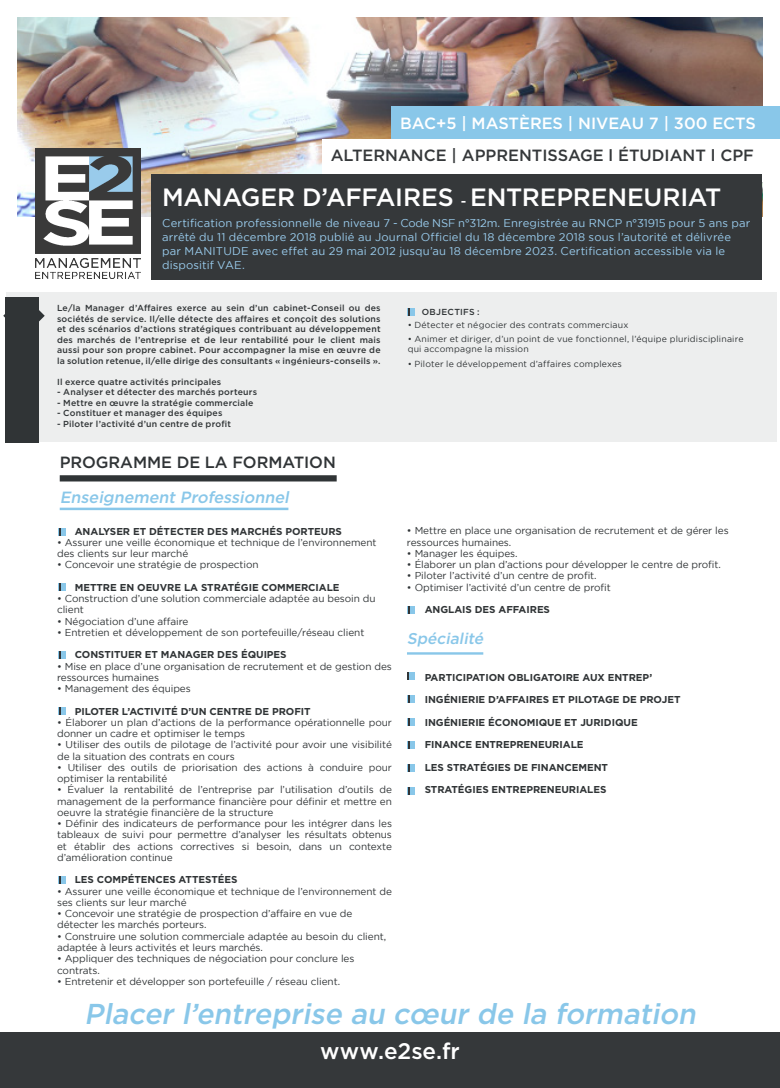
<style>
.page{position:relative;width:780px;height:1088px;background:#fff}
.page>*{position:absolute;margin:0;border:0;box-sizing:border-box;transform-origin:0 0}
.t1{font:italic 500 28.75px "Gotham";color:#89c7e9}
.t2{font:500 25px "Gotham";letter-spacing:-.01em;color:#fff}
.t3{font:500 22.5px "Gotham";color:#fff}
.t4{font:500 16.25px "Gotham";color:#35383a}
.t5{font:500 16.25px "Gotham";color:#fff}
.t6{font:italic 500 16.25px "Gotham";color:#89c7e9}
.t7{font:500 16.25px "Gotham";letter-spacing:-.005em;color:#303436}
.t8{font:italic 500 15.62px "Gotham";color:#89c7e9}
.t9{font:11.25px/13.8px "Gotham";letter-spacing:.01em;color:#99cbec}
.t10{font:10px/11.2px "Gotham";letter-spacing:-.005em;color:#303436}
.t11{font:700 10px "Gotham";letter-spacing:-.005em;color:#303436}
.t12{font:500 8.75px/10.5px "Gotham";letter-spacing:.02em;color:#303436;text-align:justify}
.t13{font:8.75px/10.5px "Gotham";letter-spacing:.02em;color:#303436}
.s1{font-size:13.75px}
</style>
<div class="page">
<div style="left:0;top:1032px;width:780px;height:56px;background:#35383a"></div>
<div style="left:6px;top:292px;width:770px;height:150px;background:#edeeee"></div>
<hr style="left:60px;top:508px;width:228px;height:2px;background:#89c7e9">
<div style="left:60px;top:475px;width:276px;height:6px;background:#303436"></div>
<div style="left:59px;top:528px;width:7px;height:8px;background:#89c7e9"></div>
<svg style="left:59px;top:528px;width:2px;height:8px"></svg>
<div style="left:59px;top:583px;width:7px;height:7px;background:#89c7e9"></div>
<svg style="left:59px;top:583px;width:2px;height:7px"></svg>
<div style="left:59px;top:651px;width:7px;height:7px;background:#89c7e9"></div>
<svg style="left:59px;top:651px;width:2px;height:7px"></svg>
<div style="left:59px;top:707px;width:7px;height:7px;background:#89c7e9"></div>
<svg style="left:59px;top:707px;width:2px;height:7px"></svg>
<div style="left:5px;top:297px;width:34px;height:145px;background:#303436"></div>
<svg style="left:3px;top:310px;width:42px;height:12px"></svg>
<svg style="left:409px;top:308px;width:6px;height:7px"></svg>
<div style="left:59px;top:876px;width:7px;height:8px;background:#89c7e9"></div>
<svg style="left:59px;top:876px;width:2px;height:8px"></svg>
<svg style="left:409px;top:606px;width:6px;height:7px"></svg>
<div style="left:407px;top:673px;width:7px;height:7px;background:#89c7e9"></div>
<svg style="left:407px;top:673px;width:2px;height:7px"></svg>
<svg style="left:409px;top:695px;width:6px;height:8px"></svg>
<hr style="left:407px;top:652px;width:76px;height:3px;background:#89c7e9">
<svg style="left:409px;top:718px;width:6px;height:8px"></svg>
<svg style="left:409px;top:741px;width:6px;height:8px"></svg>
<svg style="left:409px;top:764px;width:6px;height:8px"></svg>
<svg style="left:409px;top:787px;width:6px;height:8px"></svg>
<img style="left:18px;top:18px;width:744px;height:198px">
<div style="left:391px;top:106px;width:389px;height:52px;background:#89c7e9"></div>
<div style="left:322px;top:139px;width:458px;height:43px;background:#fff"></div>
<img style="left:35px;top:149px;width:106px;height:130px">
<div style="left:151px;top:174px;width:611px;height:105px;background:#35383a"></div>
<p class="t5" style="left:400px;top:112px;width:357px">BAC+5 | MASTÈRES | NIVEAU 7 | 300 ECTS</p>
<p class="t4" style="left:331px;top:144px;width:424px">ALTERNANCE | APPRENTISSAGE l ÉTUDIANT l CPF</p>
<p class="t2" style="left:162px;top:181px;width:560px">MANAGER D’AFFAIRES <span class="s1">-</span> ENTREPRENEURIAT</p>
<p class="t9" style="left:162px;top:216px;width:589px">Certification professionnelle de niveau 7 - Code NSF n°312m. Enregistrée au RNCP n°31915 pour 5 ans par arrêté du 11 décembre 2018 publié au Journal Officiel du 18 décembre 2018 sous l’autorité et délivrée par MANITUDE avec effet au 29 mai 2012 jusqu’au 18 décembre 2023. Certification accessible via le dispositif VAE.</p>
<p class="t12" style="left:57px;top:303px;width:325px">Le/la Manager d’Affaires exerce au sein d’un cabinet-Conseil ou des sociétés de service. Il/elle détecte des affaires et conçoit des solutions et des scénarios d’actions stratégiques contribuant au développement des marchés de l’entreprise et de leur rentabilité pour le client mais aussi pour son propre cabinet. Pour accompagner la mise en œuvre de la solution retenue, il/elle dirige des consultants « ingénieurs-conseils ».</p>
<p class="t12" style="left:57px;top:376px;width:166px">Il exerce quatre activités principales</p>
<p class="t12" style="left:57px;top:387px;width:201px">- Analyser et détecter des marchés porteurs</p>
<p class="t12" style="left:57px;top:397px;width:198px">- Mettre en œuvre la stratégie commerciale</p>
<p class="t12" style="left:57px;top:408px;width:167px">- Constituer et manager des équipes</p>
<p class="t12" style="left:57px;top:418px;width:175px">- Piloter l’activité d’un centre de profit</p>
<p class="t7" style="left:60px;top:452px;width:277px">PROGRAMME DE LA FORMATION</p>
<p class="t6" style="left:60px;top:486px;width:234px">Enseignement Professionnel</p>
<p class="t11" style="left:75px;top:525px;width:268px">ANALYSER ET DÉTECTER DES MARCHÉS PORTEURS</p>
<p class="t10" style="left:57px;top:537px;width:321px">• Assurer une veille économique et technique de l’environnement des clients sur leur marché</p>
<p class="t10" style="left:57px;top:559px;width:203px">• Concevoir une stratégie de prospection</p>
<p class="t11" style="left:75px;top:581px;width:266px">METTRE EN OEUVRE LA STRATÉGIE COMMERCIALE</p>
<p class="t10" style="left:57px;top:593px;width:320px">• Construction d’une solution commerciale adaptée au besoin du client</p>
<p class="t10" style="left:57px;top:615px;width:133px">• Négociation d’une affaire</p>
<p class="t10" style="left:57px;top:627px;width:309px">• Entretien et développement de son portefeuille/réseau client</p>
<p class="t11" style="left:75px;top:649px;width:213px">CONSTITUER ET MANAGER DES ÉQUIPES</p>
<p class="t10" style="left:57px;top:660px;width:336px">• Mise en place d’une organisation de recrutement et de gestion des ressources humaines</p>
<p class="t10" style="left:57px;top:683px;width:135px">• Management des équipes</p>
<p class="t11" style="left:75px;top:705px;width:237px">PILOTER L’ACTIVITÉ D’UN CENTRE DE PROFIT</p>
<p class="t10" style="left:57px;top:717px;width:336px">• Élaborer un plan d’actions de la performance opérationnelle pour donner un cadre et optimiser le temps</p>
<p class="t10" style="left:57px;top:739px;width:336px">• Utiliser des outils de pilotage de l’activité pour avoir une visibilité de la situation des contrats en cours</p>
<p class="t10" style="left:57px;top:762px;width:336px">• Utiliser des outils de priorisation des actions à conduire pour optimiser la rentabilité</p>
<p class="t10" style="left:57px;top:784px;width:336px;text-align:justify">• Évaluer la rentabilité de l’entreprise par l’utilisation d’outils de management de la performance financière pour définir et mettre en oeuvre la stratégie financière de la structure</p>
<p class="t10" style="left:57px;top:818px;width:336px;text-align:justify">• Définir des indicateurs de performance pour les intégrer dans les tableaux de suivi pour permettre d’analyser les résultats obtenus et établir des actions correctives si besoin, dans un contexte d’amélioration continue</p>
<p class="t11" style="left:75px;top:874px;width:164px">LES COMPÉTENCES ATTESTÉES</p>
<p class="t10" style="left:57px;top:885px;width:336px">• Assurer une veille économique et technique de l’environnement de ses clients sur leur marché</p>
<p class="t10" style="left:57px;top:908px;width:297px">• Concevoir une stratégie de prospection d’affaire en vue de détecter les marchés porteurs.</p>
<p class="t10" style="left:57px;top:930px;width:330px">• Construire une solution commerciale adaptée au besoin du client, adaptée à leurs activités et leurs marchés.</p>
<p class="t10" style="left:57px;top:953px;width:299px">• Appliquer des techniques de négociation pour conclure les contrats.</p>
<p class="t10" style="left:57px;top:975px;width:284px">• Entretenir et développer son portefeuille / réseau client.</p>
<p class="t12" style="left:422px;top:306px;width:59px">OBJECTIFS :</p>
<p class="t13" style="left:407px;top:320px;width:222px">• Détecter et négocier des contrats commerciaux</p>
<p class="t13" style="left:407px;top:333px;width:337px">• Animer et diriger, d’un point de vue fonctionnel, l’équipe pluridisciplinaire qui accompagne la mission</p>
<p class="t13" style="left:407px;top:359px;width:216px">• Piloter le développement d’affaires complexes</p>
<p class="t10" style="left:407px;top:525px;width:323px">• Mettre en place une organisation de recrutement et de gérer les ressources humaines.</p>
<p class="t10" style="left:407px;top:548px;width:112px">• Manager les équipes.</p>
<p class="t10" style="left:407px;top:559px;width:315px">• Élaborer un plan d’actions pour développer le centre de profit.</p>
<p class="t10" style="left:407px;top:570px;width:191px">• Piloter l’activité d’un centre de profit.</p>
<p class="t10" style="left:407px;top:581px;width:205px">• Optimiser l’activité d’un centre de profit</p>
<p class="t11" style="left:424px;top:604px;width:127px">ANGLAIS DES AFFAIRES</p>
<p class="t8" style="left:407px;top:628px;width:81px">Spécialité</p>
<p class="t11" style="left:424px;top:671px;width:229px">PARTICIPATION OBLIGATOIRE AUX ENTREP’</p>
<p class="t11" style="left:424px;top:694px;width:257px">INGÉNIERIE D’AFFAIRES ET PILOTAGE DE PROJET</p>
<p class="t11" style="left:424px;top:716px;width:214px">INGÉNIERIE ÉCONOMIQUE ET JURIDIQUE</p>
<p class="t11" style="left:424px;top:739px;width:160px">FINANCE ENTREPRENEURIALE</p>
<p class="t11" style="left:424px;top:761px;width:185px">LES STRATÉGIES DE FINANCEMENT</p>
<p class="t11" style="left:424px;top:784px;width:183px">STRATÉGIES ENTREPRENEURIALES</p>
<p class="t1" style="left:84px;top:995px;width:619px">Placer l’entreprise au cœur de la formation</p>
<p class="t3" style="left:320px;top:1036px;width:141px">www.e2se.fr</p>
</div>
